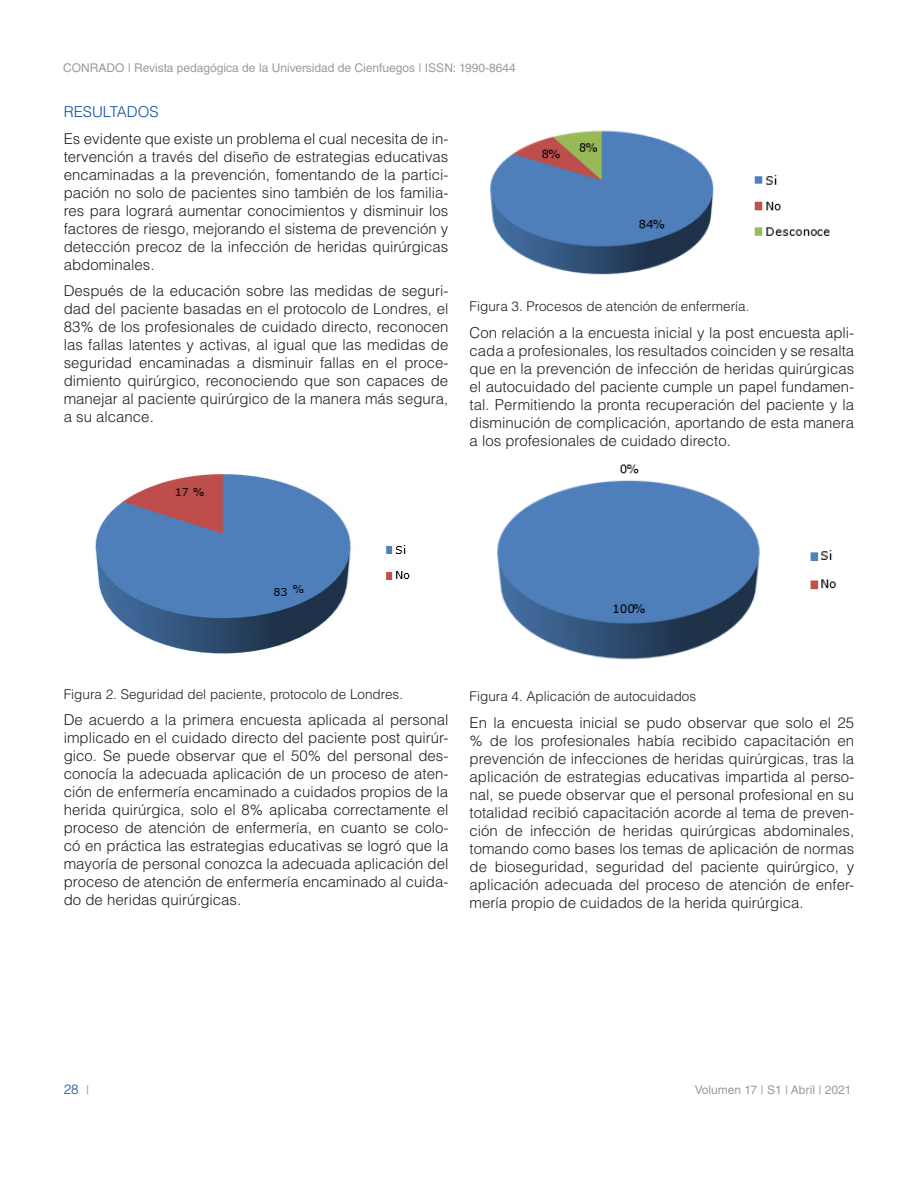
<style>
.page{position:relative;width:918px;height:1188px;background:#fff}
.page>*{position:absolute;margin:0;border:0;box-sizing:border-box;transform-origin:0 0}
.TEXTO{font:300 15px/18px "Helvetica LT Std";color:#231f20;text-align:justify}
.TITULOS_AZUL{font:300 15px "Helvetica LT Std";color:#0d4da1}
.pie_de_foto{font:300 13.5px "Helvetica LT Std";color:#231f20}
.t1{font:300 13.5px "Helvetica LT Std";color:#0d4da1}
.t2{font:12px "Helvetica LT Std";color:#999b9e}
.s1{font-weight:400;font-size:12px;color:#999b9e}
</style>
<div class="page">
<img style="left:95px;top:473px;width:315px;height:181px">
<img style="left:490px;top:130px;width:340px;height:145px">
<img style="left:497px;top:464px;width:340px;height:196px">
<p class="t2" style="left:63px;top:61px;width:454px">CONRADO | Revista pedagógica de la Universidad de Cienfuegos | ISSN: 1990-8644</p>
<p class="TITULOS_AZUL" style="left:64px;top:102px;width:96px">RESULTADOS</p>
<p class="TEXTO" style="left:64px;top:129px;width:386px">Es evidente que existe un problema el cual necesita de in&shy;tervención a través del diseño de estrategias educativas encaminadas a la prevención, fomentando de la partici&shy;pación no solo de pacientes sino también de los familia&shy;res para logrará aumentar conocimientos y disminuir los factores de riesgo, mejorando el sistema de prevención y detección precoz de la infección de heridas quirúrgicas abdominales.</p>
<p class="TEXTO" style="left:64px;top:282px;width:386px">Después de la educación sobre las medidas de seguri&shy;dad del paciente basadas en el protocolo de Londres, el 83% de los profesionales de cuidado directo, reconocen las fallas latentes y activas, al igual que las medidas de seguridad encaminadas a disminuir fallas en el proce&shy;dimiento quirúrgico, reconociendo que son capaces de manejar al paciente quirúrgico de la manera más segura, a su alcance.</p>
<p class="pie_de_foto" style="left:470px;top:298px;width:281px">Figura 3. Procesos de atención de enfermería.</p>
<p class="TEXTO" style="left:470px;top:324px;width:386px">Con relación a la encuesta inicial y la post encuesta apli&shy;cada a profesionales, los resultados coinciden y se resalta que en la prevención de infección de heridas quirúrgicas el autocuidado del paciente cumple un papel fundamen&shy;tal. Permitiendo la pronta recuperación del paciente y la disminución de complicación, aportando de esta manera a los profesionales de cuidado directo.</p>
<p class="pie_de_foto" style="left:64px;top:685px;width:341px">Figura 2. Seguridad del paciente, protocolo de Londres.</p>
<p class="TEXTO" style="left:64px;top:711px;width:386px">De acuerdo a la primera encuesta aplicada al personal implicado en el cuidado directo del paciente post quirúr&shy;gico. Se puede observar que el 50% del personal des&shy;conocía la adecuada aplicación de un proceso de aten&shy;ción de enfermería encaminado a cuidados propios de la herida quirúrgica, solo el 8% aplicaba correctamente el proceso de atención de enfermería, en cuanto se colo&shy;có en práctica las estrategias educativas se logró que la mayoría de personal conozca la adecuada aplicación del proceso de atención de enfermería encaminado al cuida&shy;do de heridas quirúrgicas.</p>
<p class="pie_de_foto" style="left:470px;top:688px;width:228px">Figura 4. Aplicación de autocuidados</p>
<p class="TEXTO" style="left:470px;top:713px;width:386px">En la encuesta inicial se pudo observar que solo el 25 % de los profesionales había recibido capacitación en prevención de infecciones de heridas quirúrgicas, tras la aplicación de estrategias educativas impartida al perso&shy;nal, se puede observar que el personal profesional en su totalidad recibió capacitación acorde al tema de preven&shy;ción de infección de heridas quirúrgicas abdominales, tomando como bases los temas de aplicación de normas de bioseguridad, seguridad del paciente quirúrgico, y aplicación adecuada del proceso de atención de enfer&shy;mería propio de cuidados de la herida quirúrgica.</p>
<p class="t1" style="left:64px;top:1081px;width:27px">28 <span class="s1">|</span></p>
<p class="t2" style="left:695px;top:1083px;width:158px">Volumen 17 | S1 | Abril | 2021</p>
</div>
